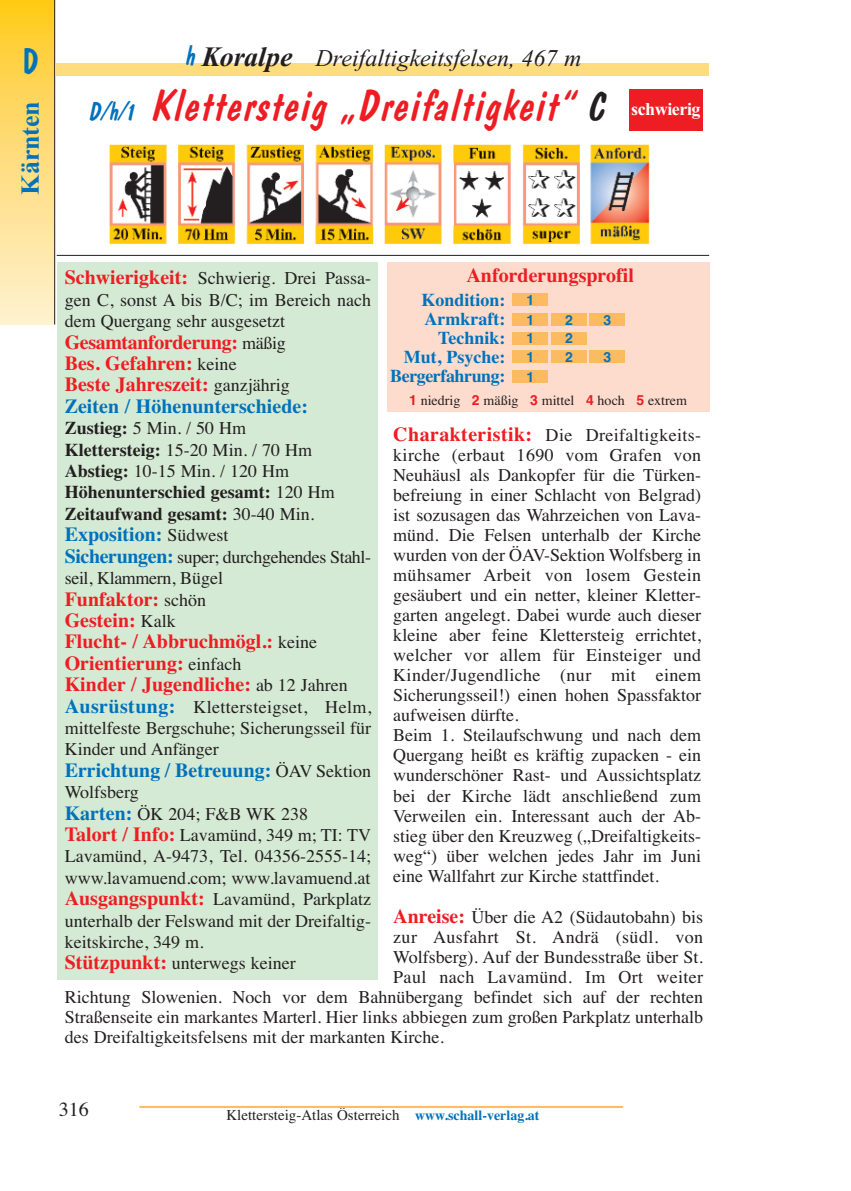
<style>
.page{position:relative;width:851px;height:1191px;background:#fff}
.page>*{position:absolute;margin:0;border:0;box-sizing:border-box;transform-origin:0 0}
.t1{font:italic 44px "Dom Casual";color:#ee1d23}
.t2{font:36px "Dom Casual";color:#0072bc}
.t3{font:700 26px "Times New Roman";color:#0072bc}
.t4{font:italic 24px "Times New Roman";color:#231f20}
.t5{font:700 20px/21.4px "Times";color:#ee1d23}
.t6{font:700 20px "Times";color:#0072bc}
.t7{font:20px "Times";color:#231f20}
.t8{font:18px/20px "Times";color:#231f20}
.t9{font:700 18px/21.4px "Times";color:#231f20}
.t10{font:18px "Times";letter-spacing:.02em;color:#231f20}
.t11{font:18px/21.4px "Times";letter-spacing:-.02em;color:#231f20}
.t12{font:700 18px/19px "Times";color:#0072bc;text-align:right}
.t13{font:700 18px "Times New Roman";letter-spacing:-.025em;color:#fff}
.t14{font:15px "Times";color:#231f20}
.t15{font:14px "Times";color:#231f20}
.t16{font:700 14px/19.4px "Helvetica";color:#0072bc}
.s1{font-family:"Dom Casual";font-size:28px;color:#0072bc}
.s2{font-weight:700;font-size:28px}
.s3{font-size:26px;color:#0072bc}
.s4{font-size:40px;color:#231f20}
.s5{font-weight:700;font-size:20px;color:#ee1d23}
.s6{font-weight:400;font-size:18px;color:#231f20}
.s7{color:#0072bc}
.s8{font-weight:400}
.s9{font-weight:700;font-size:20px;color:#0072bc}
.s10{font-family:"Helvetica";font-weight:700;color:#ee1d23}
.s11{font-weight:700;font-size:14px;color:#0072bc}
</style>
<div class="page">
<hr style="left:139px;top:1106px;width:484px;height:2px;background:#fcba61">
<div style="left:387px;top:263px;width:322px;height:149px;background:#fddcce"></div>
<div style="left:57px;top:63px;width:652px;height:13px;background:#ffdc7e"></div>
<img style="left:109px;top:144px;width:541px;height:100px">
<div style="left:629px;top:108px;width:73px;height:22px;background:#ee1d23"></div>
<div style="left:629px;top:89px;width:73px;height:21px;background:#ee1d23"></div>
<hr style="left:57px;top:255px;width:652px;height:1px;background:#231f20">
<div style="left:57px;top:263px;width:320px;height:716px;background:#d5ead4"></div>
<div style="left:512px;top:294px;width:36px;height:12px;background:#fcba61"></div>
<div style="left:512px;top:313px;width:36px;height:12px;background:#fcba61"></div>
<div style="left:551px;top:313px;width:35px;height:12px;background:#fcba61"></div>
<div style="left:589px;top:313px;width:36px;height:12px;background:#fcba61"></div>
<div style="left:512px;top:332px;width:36px;height:12px;background:#fcba61"></div>
<div style="left:551px;top:332px;width:35px;height:12px;background:#fcba61"></div>
<div style="left:512px;top:350px;width:36px;height:13px;background:#fcba61"></div>
<div style="left:551px;top:350px;width:35px;height:13px;background:#fcba61"></div>
<div style="left:589px;top:350px;width:36px;height:13px;background:#fcba61"></div>
<div style="left:512px;top:370px;width:36px;height:12px;background:#fcba61"></div>
<div style="left:0;top:0;width:55px;height:324px;background:linear-gradient(to bottom,#ffca21,#fef1d5)"></div>
<hr style="left:54px;top:0;width:1px;height:324px;background:#231f20">
<h2 class="t2" style="left:22px;top:47px;width:20px">D</h2>
<h3 class="t3" style="left:22px;top:195px;width:95px;rotate:-90deg">Kärnten</h3>
<h3 class="t4" style="left:184px;top:49px;width:399px"><span class="s1">h</span><span class="s2">Koralpe</span> Dreifaltigkeitsfelsen, 467 m</h3>
<h1 class="t1" style="left:87px;top:79px;width:527px"><span class="s3">D/h/1</span> Klettersteig „Dreifaltigkeit“ <span class="s4">C</span></h1>
<p class="t13" style="left:631px;top:103px;width:71px">schwierig</p>
<p class="t5" style="left:466px;top:265px;width:169px">Anforderungsprofil</p>
<p class="t8" style="left:65px;top:267px;width:308px;line-height:21.4px;text-align:justify"><span class="s5">Schwierigkeit:</span> Schwierig. Drei Passa&shy;gen C, sonst A bis B/C; im Bereich nach dem Quergang sehr ausgesetzt</p>
<p class="t5" style="left:65px;top:331px;width:245px">Gesamtanforderung: <span class="s6">mäßig<br></span>Bes. Gefahren: <span class="s6">keine<br></span>Beste Jahreszeit: <span class="s6">ganzjährig<br></span><span class="s7">Zeiten / Höhenunterschiede:</span></p>
<p class="t9" style="left:65px;top:417px;width:271px">Zustieg: <span class="s8">5 Min. / 50 Hm<br></span>Klettersteig: <span class="s8">15-20 Min. / 70 Hm<br></span>Abstieg: <span class="s8">10-15 Min. / 120 Hm<br></span>Höhenunterschied gesamt: <span class="s8">120 Hm<br></span>Zeitaufwand gesamt: <span class="s8">30-40 Min.</span></p>
<p class="t6" style="left:65px;top:523px;width:165px">Exposition: <span class="s6">Südwest</span></p>
<p class="t11" style="left:65px;top:546px;width:308px"><span class="s9">Sicherungen:</span> super; durchgehendes Stahl&shy;seil, Klammern, Bügel</p>
<p class="t5" style="left:65px;top:588px;width:284px">Funfaktor: <span class="s6">schön<br></span>Gestein: <span class="s6">Kalk<br></span>Flucht- / Abbruchmögl.: <span class="s6">keine<br></span>Orientierung: <span class="s6">einfach<br></span>Kinder / Jugendliche: <span class="s6">ab 12 Jahren</span></p>
<p class="t8" style="left:65px;top:695px;width:308px;line-height:21.4px;text-align:justify"><span class="s9">Ausrüstung:</span> Klettersteigset, Helm, mittelfeste Bergschuhe; Sicherungsseil für Kinder und Anfänger</p>
<p class="t6" style="left:65px;top:758px;width:308px">Errichtung / Betreuung: <span class="s6">ÖAV Sektion</span></p>
<p class="t8" style="left:65px;top:781px;width:308px;line-height:21.4px">Wolfsberg<br><span class="s9">Karten:</span> ÖK 204; F&amp;B WK 238<br><span class="s5">Talort / Info:</span> Lavamünd, 349 m; TI: TV<br>Lavamünd, A-9473, Tel. 04356-2555-14; www.lavamuend.com; www.lavamuend.at<br><span class="s5">Ausgangspunkt:</span> Lavamünd, Parkplatz unterhalb der Felswand mit der Dreifaltig&shy;keitskirche, 349 m.<br><span class="s5">Stützpunkt:</span> unterwegs keiner</p>
<p class="t12" style="left:390px;top:290px;width:117px">Kondition:<br>Armkraft:<br>Technik:<br>Mut, Psyche:<br>Bergerfahrung:</p>
<p class="t15" style="left:409px;top:392px;width:279px"><span class="s10">1</span> niedrig <span class="s10">2</span> mäßig <span class="s10">3</span> mittel <span class="s10">4</span> hoch <span class="s10">5</span> extrem</p>
<p class="t16" style="left:526px;top:291px;width:9px">1<br>1</p>
<p class="t16" style="left:565px;top:310px;width:9px">2</p>
<p class="t16" style="left:603px;top:310px;width:9px">3</p>
<p class="t16" style="left:526px;top:329px;width:9px">1</p>
<p class="t16" style="left:565px;top:329px;width:9px">2</p>
<p class="t16" style="left:526px;top:348px;width:9px">1</p>
<p class="t16" style="left:565px;top:348px;width:9px">2</p>
<p class="t16" style="left:603px;top:348px;width:9px">3</p>
<p class="t16" style="left:526px;top:367px;width:9px">1</p>
<p class="t8" style="left:393px;top:425px;width:309px"><span class="s5">Charakteristik:</span> Die Dreifaltigkeits&shy;kirche (erbaut 1690 vom Grafen von Neuhäusl als Dankopfer für die Türken&shy;befreiung in einer Schlacht von Belgrad) ist sozusagen das Wahrzeichen von Lava&shy;münd. Die Felsen unterhalb der Kirche wurden von der ÖAV-Sektion Wolfsberg in mühsamer Arbeit von losem Gestein gesäubert und ein netter, kleiner Kletter&shy;garten angelegt. Dabei wurde auch dieser kleine aber feine Klettersteig errichtet, welcher vor allem für Einsteiger und Kinder/Jugendliche (nur mit einem Sicherungsseil!) einen hohen Spassfaktor aufweisen dürfte.<br>Beim 1. Steilaufschwung und nach dem Quergang heißt es kräftig zupacken - ein wunderschöner Rast- und Aussichtsplatz bei der Kirche lädt anschließend zum Verweilen ein. Interessant auch der Ab&shy;stieg über den Kreuzweg („Dreifaltigkeits&shy;weg“) über welchen jedes Jahr im Juni eine Wallfahrt zur Kirche stattfindet.</p>
<p class="t8" style="left:393px;top:907px;width:311px"><span class="s5">Anreise:</span> Über die A2 (Südautobahn) bis</p>
<p class="t10" style="left:393px;top:926px;width:311px">zur Ausfahrt St. Andrä (südl. von</p>
<p class="t8" style="left:393px;top:947px;width:311px">Wolfsberg). Auf der Bundesstraße über St.</p>
<p class="t10" style="left:393px;top:966px;width:311px">Paul nach Lavamünd. Im Ort weiter</p>
<p class="t8" style="left:65px;top:987px;width:639px">Richtung Slowenien. Noch vor dem Bahnübergang befindet sich auf der rechten</p>
<p class="t8" style="left:65px;top:1007px;width:639px">Straßenseite ein markantes Marterl. Hier links abbiegen zum großen Parkplatz unterhalb</p>
<p class="t8" style="left:65px;top:1027px;width:381px">des Dreifaltigkeitsfelsens mit der markanten Kirche.</p>
<p class="t7" style="left:59px;top:1097px;width:31px">316</p>
<p class="t14" style="left:226px;top:1106px;width:315px">Klettersteig-Atlas Österreich <span class="s11">www.schall-verlag.at</span></p>
</div>
